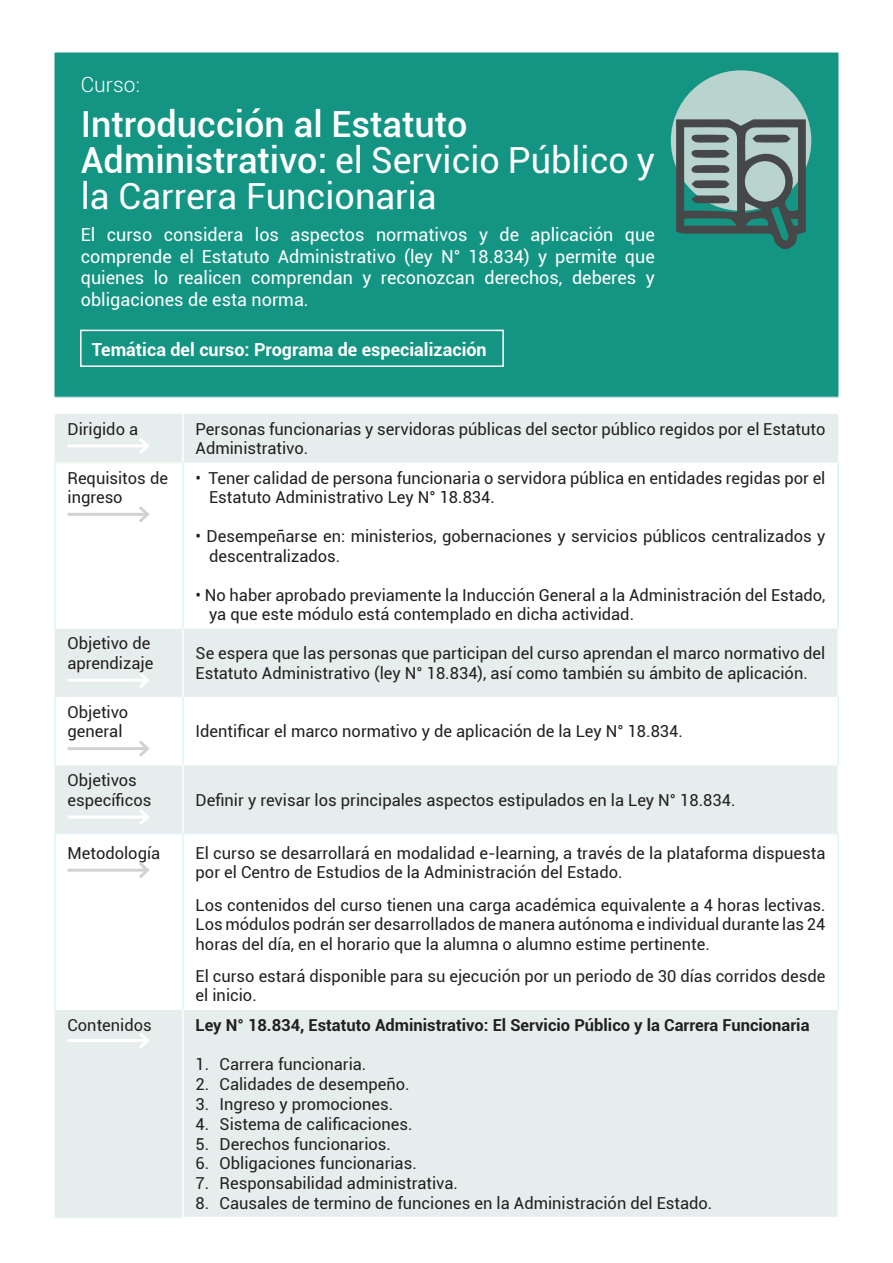
<style>
.page{position:relative;width:893px;height:1263px;background:#fff}
.page>*{position:absolute;margin:0;border:0;box-sizing:border-box;transform-origin:0 0}
.t1{font:36px/36px "Roboto";color:#fff}
.t2{font:300 21px "Roboto";color:#fff}
.t3{font:18px/21.6px "Roboto";color:#fff;text-align:justify}
.t4{font:700 18px "Roboto";color:#fff}
.t5{font:16.5px/19.5px "Roboto";color:#231f20}
.t6{font:700 16.5px "Roboto";color:#231f20}
.s1{font-weight:500}
</style>
<div class="page">
<div style="left:54px;top:52px;width:785px;height:345px;background:#149583"></div>
<div style="left:80px;top:330px;width:424px;height:37px;border:2px solid #fff"></div>
<div style="left:55px;top:414px;width:783px;height:803px;background:#e5eeec"></div>
<svg style="left:55px;top:463px;width:782px;height:547px"></svg>
<hr style="left:55px;top:1217px;width:127px;height:1px;background:#e2f3f5">
<hr style="left:54px;top:462px;width:130px;height:1px;background:#f1f7e8">
<hr style="left:837px;top:463px;width:2px;height:165px;background:#e0f0f2">
<hr style="left:54px;top:697px;width:2px;height:68px;background:#e2f3f5">
<hr style="left:182px;top:697px;width:2px;height:68px;background:#e2f3f5">
<hr style="left:837px;top:697px;width:2px;height:68px;background:#e2f3f5">
<hr style="left:182px;top:414px;width:2px;height:48px;background:#fff">
<hr style="left:182px;top:628px;width:2px;height:69px;background:#fff">
<hr style="left:837px;top:628px;width:2px;height:69px;background:#fff">
<hr style="left:182px;top:765px;width:2px;height:68px;background:#fff">
<hr style="left:182px;top:1010px;width:2px;height:207px;background:#fff">
<hr style="left:837px;top:765px;width:2px;height:68px;background:#fff">
<hr style="left:837px;top:1010px;width:2px;height:207px;background:#fff">
<hr style="left:54px;top:834px;width:2px;height:176px;background:#e2f3f5">
<hr style="left:183px;top:833px;width:656px;height:1px;background:#e2f3f5">
<hr style="left:182px;top:834px;width:2px;height:176px;background:#e2f3f5">
<hr style="left:837px;top:834px;width:2px;height:176px;background:#e2f3f5">
<hr style="left:54px;top:463px;width:2px;height:165px;background:#e2f3f5">
<hr style="left:182px;top:463px;width:2px;height:165px;background:#e2f3f5">
<hr style="left:54px;top:833px;width:129px;height:1px;background:#e2f3f5">
<hr style="left:68px;top:444px;width:80px;height:3px;background:#fff">
<svg style="left:136px;top:435px;width:16px;height:22px"></svg>
<hr style="left:68px;top:513px;width:80px;height:3px;background:#d1d2d4">
<svg style="left:136px;top:503px;width:16px;height:23px"></svg>
<hr style="left:68px;top:679px;width:80px;height:3px;background:#fff">
<svg style="left:136px;top:669px;width:16px;height:22px"></svg>
<hr style="left:68px;top:747px;width:80px;height:3px;background:#d1d2d4">
<svg style="left:136px;top:737px;width:16px;height:23px"></svg>
<hr style="left:68px;top:815px;width:80px;height:3px;background:#fff">
<svg style="left:136px;top:806px;width:16px;height:22px"></svg>
<hr style="left:68px;top:869px;width:80px;height:3px;background:#d1d2d4">
<svg style="left:136px;top:859px;width:16px;height:22px"></svg>
<hr style="left:68px;top:1039px;width:80px;height:3px;background:#fff">
<svg style="left:136px;top:1029px;width:16px;height:23px"></svg>
<div style="left:671px;top:70px;width:140px;height:141px;background:#b9d4ce;border-radius:50%"></div>
<svg style="left:676px;top:119px;width:130px;height:130px"></svg>
<p class="t2" style="left:81px;top:70px;width:61px">Curso:</p>
<p class="t1" style="left:81px;top:105px;width:576px"><span class="s1">Introducción al Estatuto<br>Administrativo:</span> el Servicio Público y la Carrera Funcionaria</p>
<p class="t3" style="left:81px;top:223px;width:576px">El curso considera los aspectos normativos y de aplicación que comprende el Estatuto Administrativo (ley N° 18.834) y permite que quienes lo realicen comprendan y reconozcan derechos, deberes y obligaciones de esta norma.</p>
<p class="t4" style="left:92px;top:336px;width:396px">Temática del curso: Programa de especialización</p>
<p class="t5" style="left:68px;top:418px;width:72px">Dirigido a</p>
<p class="t5" style="left:196px;top:418px;width:631px">Personas funcionarias y servidoras públicas del sector público regidos por el Estatuto<br>Administrativo.</p>
<p class="t5" style="left:68px;top:467px;width:102px">Requisitos de ingreso</p>
<p class="t5" style="left:209px;top:467px;width:618px;text-indent:-14px">• Tener calidad de persona funcionaria o servidora pública en entidades regidas por el<br>Estatuto Administrativo Ley N° 18.834.</p>
<p class="t5" style="left:209px;top:526px;width:618px;text-indent:-14px">• Desempeñarse en: ministerios, gobernaciones y servicios públicos centralizados y descentralizados.</p>
<p class="t5" style="left:209px;top:584px;width:618px;text-indent:-14px">• No haber aprobado previamente la Inducción General a la Administración del Estado, ya que este módulo está contemplado en dicha actividad.</p>
<p class="t5" style="left:68px;top:633px;width:87px">Objetivo de aprendizaje</p>
<p class="t5" style="left:196px;top:643px;width:631px">Se espera que las personas que participan del curso aprendan el marco normativo del<br>Estatuto Administrativo (ley N° 18.834), así como también su ámbito de aplicación.</p>
<p class="t5" style="left:68px;top:701px;width:62px">Objetivo general</p>
<p class="t5" style="left:196px;top:721px;width:489px">Identificar el marco normativo y de aplicación de la Ley N° 18.834.</p>
<p class="t5" style="left:68px;top:770px;width:85px">Objetivos específicos</p>
<p class="t5" style="left:196px;top:789px;width:541px">Definir y revisar los principales aspectos estipulados en la Ley N° 18.834.</p>
<p class="t5" style="left:68px;top:843px;width:94px">Metodología</p>
<p class="t5" style="left:196px;top:843px;width:631px">El curso se desarrollará en modalidad e-learning, a través de la plataforma dispuesta por el Centro de Estudios de la Administración del Estado.</p>
<p class="t5" style="left:196px;top:894px;width:631px;text-align:justify">Los contenidos del curso tienen una carga académica equivalente a 4 horas lectivas.<br>Los módulos podrán ser desarrollados de manera autónoma e individual durante las 24 horas del día, en el horario que la alumna o alumno estime pertinente.</p>
<p class="t5" style="left:196px;top:966px;width:631px">El curso estará disponible para su ejecución por un periodo de 30 días corridos desde el inicio.</p>
<p class="t5" style="left:68px;top:1014px;width:86px">Contenidos</p>
<p class="t6" style="left:196px;top:1013px;width:615px">Ley N° 18.834, Estatuto Administrativo: El Servicio Público y la Carrera Funcionaria</p>
<p class="t5" style="left:196px;top:1054px;width:172px">1. Carrera funcionaria.</p>
<p class="t5" style="left:196px;top:1074px;width:215px">2. Calidades de desempeño.</p>
<p class="t5" style="left:196px;top:1094px;width:199px">3. Ingreso y promociones.</p>
<p class="t5" style="left:196px;top:1113px;width:218px">4. Sistema de calificaciones.</p>
<p class="t5" style="left:196px;top:1133px;width:197px">5. Derechos funcionarios.</p>
<p class="t5" style="left:196px;top:1153px;width:223px">6. Obligaciones funcionarias.</p>
<p class="t5" style="left:196px;top:1173px;width:264px">7. Responsabilidad administrativa.</p>
<p class="t5" style="left:196px;top:1193px;width:518px">8. Causales de termino de funciones en la Administración del Estado.</p>
</div>
